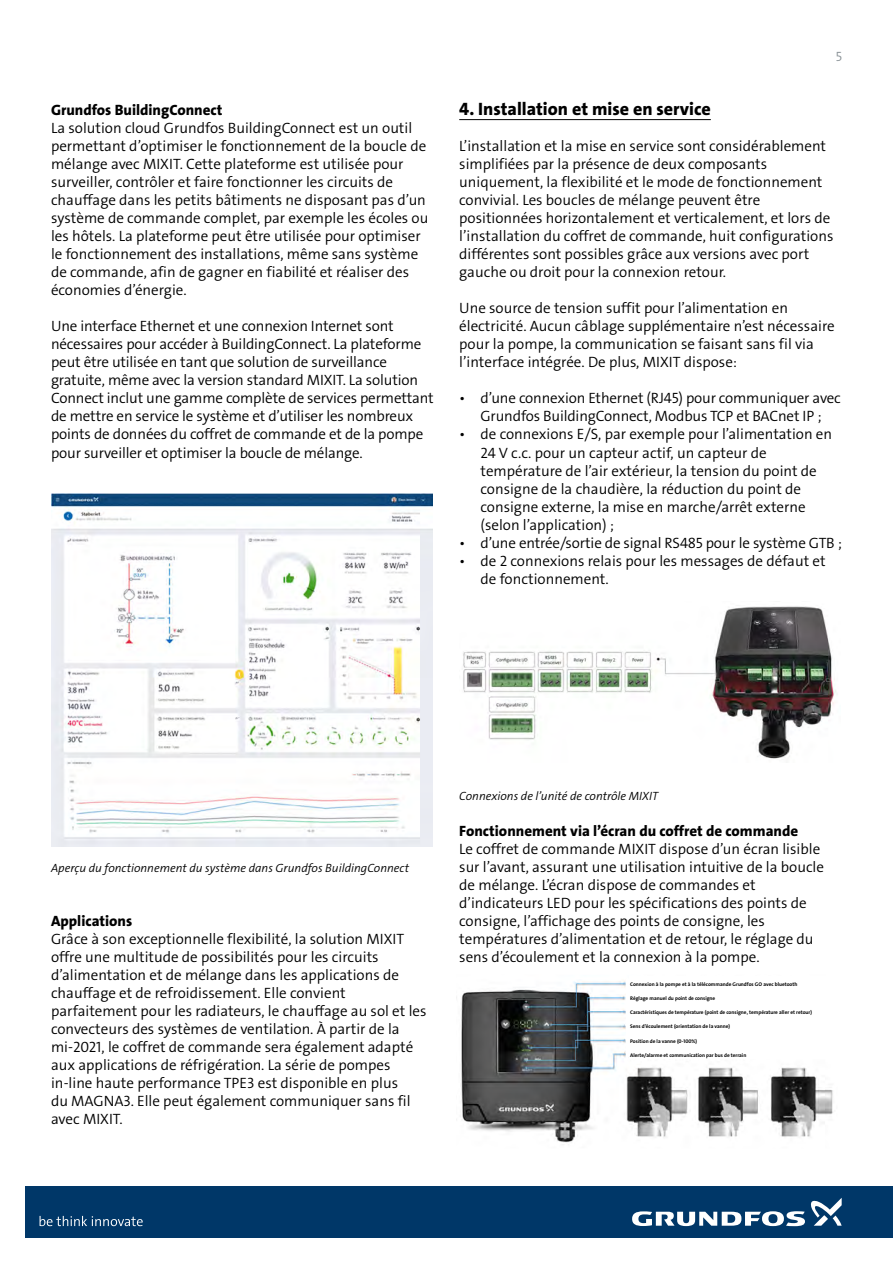
<style>
.page{position:relative;width:893px;height:1263px;background:#fff}
.page>*{position:absolute;margin:0;border:0;box-sizing:border-box;transform-origin:0 0}
.t1{font:18px "Grundfos The Sans V2 OT 8 XB";color:#000}
.t2{font:15px/18px "Grundfos The Sans V2 OT 4 SL";color:#000}
.t3{font:15px "Grundfos The Sans V2 OT 8 XB";color:#000}
.t4{font:13.5px "Grundfos The Sans V2 OT 4 SL";color:#8a9297}
.t5{font:12px "Grundfos The Sans V2 OT 4 SL Italic";color:#000}
.t6{font:5.25px "Grundfos The Sans V2 OT 7 B";color:#000}
</style>
<div class="page">
<hr style="left:459px;top:119px;width:252px;height:1px;background:#000">
<img style="left:51px;top:493px;width:381px;height:353px">
<img style="left:463px;top:606px;width:373px;height:153px">
<img style="left:456px;top:981px;width:377px;height:162px">
<div style="left:626px;top:979px;width:195px;height:78px;background:#fff"></div>
<div style="left:26px;top:1186px;width:867px;height:51px;background:#003768"></div>
<svg style="left:632px;top:1198px;width:210px;height:28px"></svg>
<svg style="left:40px;top:1216px;width:103px;height:10px"></svg>
<p class="t3" style="left:51px;top:101px;width:173px">Grundfos BuildingConnect</p>
<p class="t2" style="left:51px;top:119px;width:379px">La solution cloud Grundfos BuildingConnect est un outil permettant d’optimiser le fonctionnement de la boucle de mélange avec MIXIT. Cette plateforme est utilisée pour surveiller, contrôler et faire fonctionner les circuits de chauffage dans les petits bâtiments ne disposant pas d’un système de commande complet, par exemple les écoles ou les hôtels. La plateforme peut être utilisée pour optimiser le fonctionnement des installations, même sans système de commande, afin de gagner en fiabilité et réaliser des économies d’énergie.</p>
<p class="t2" style="left:51px;top:317px;width:384px">Une interface Ethernet et une connexion Internet sont nécessaires pour accéder à BuildingConnect. La plateforme peut être utilisée en tant que solution de surveillance gratuite, même avec la version standard MIXIT. La solution Connect inclut une gamme complète de services permettant de mettre en service le système et d’utiliser les nombreux points de données du coffret de commande et de la pompe pour surveiller et optimiser la boucle de mélange.</p>
<p class="t4" style="left:836px;top:48px;width:8px">5</p>
<p class="t1" style="left:459px;top:98px;width:253px">4. Installation et mise en service</p>
<p class="t2" style="left:459px;top:137px;width:376px">L’installation et la mise en service sont considérablement simplifiées par la présence de deux composants uniquement, la flexibilité et le mode de fonctionnement convivial. Les boucles de mélange peuvent être positionnées horizontalement et verticalement, et lors de l’installation du coffret de commande, huit configurations différentes sont possibles grâce aux versions avec port gauche ou droit pour la connexion retour.</p>
<p class="t2" style="left:459px;top:299px;width:377px">Une source de tension suffit pour l’alimentation en électricité. Aucun câblage supplémentaire n’est nécessaire pour la pompe, la communication se faisant sans fil via l’interface intégrée. De plus, MIXIT dispose:</p>
<p class="t2" style="left:459px;top:389px;width:383px;text-align:center">• d’une connexion Ethernet (RJ45) pour communiquer avec<br>Grundfos BuildingConnect, Modbus TCP et BACnet IP ;</p>
<p class="t2" style="left:480px;top:425px;width:353px;text-indent:-21px">• de connexions E/S, par exemple pour l’alimentation en 24 V c.c. pour un capteur actif, un capteur de température de l’air extérieur, la tension du point de consigne de la chaudière, la réduction du point de consigne externe, la mise en marche/arrêt externe (selon l’application) ;</p>
<p class="t2" style="left:459px;top:533px;width:384px">• d’une entrée/sortie de signal RS485 pour le système GTB ;</p>
<p class="t2" style="left:480px;top:551px;width:347px;text-indent:-21px">• de 2 connexions relais pour les messages de défaut et de fonctionnement.</p>
<p class="t5" style="left:51px;top:860px;width:359px">Aperçu du fonctionnement du système dans Grundfos BuildingConnect</p>
<p class="t3" style="left:51px;top:911px;width:83px">Applications</p>
<p class="t2" style="left:51px;top:929px;width:377px">Grâce à son exceptionnelle flexibilité, la solution MIXIT offre une multitude de possibilités pour les circuits d’alimentation et de mélange dans les applications de chauffage et de refroidissement. Elle convient parfaitement pour les radiateurs, le chauffage au sol et les convecteurs des systèmes de ventilation. À partir de la mi-2021, le coffret de commande sera également adapté aux applications de réfrigération. La série de pompes in-line haute performance TPE3 est disponible en plus<br>du MAGNA3. Elle peut également communiquer sans fil avec MIXIT.</p>
<p class="t5" style="left:459px;top:788px;width:201px">Connexions de l’unité de contrôle MIXIT</p>
<p class="t3" style="left:459px;top:821px;width:340px">Fonctionnement via l’écran du coffret de commande</p>
<p class="t2" style="left:459px;top:839px;width:366px">Le coffret de commande MIXIT dispose d’un écran lisible sur l’avant, assurant une utilisation intuitive de la boucle de mélange. L’écran dispose de commandes et d’indicateurs LED pour les spécifications des points de consigne, l’affichage des points de consigne, les températures d’alimentation et de retour, le réglage du sens d’écoulement et la connexion à la pompe.</p>
<p class="t6" style="left:630px;top:980px;width:169px">Connexion à la pompe et à la télécommande Grundfos GO avec bluetooth</p>
<p class="t6" style="left:630px;top:995px;width:87px">Réglage manuel du point de consigne</p>
<p class="t6" style="left:630px;top:1009px;width:183px">Caractéristiques de température (point de consigne, température aller et retour)</p>
<p class="t6" style="left:630px;top:1023px;width:101px">Sens d’écoulement (orientation de la vanne)</p>
<p class="t6" style="left:630px;top:1037px;width:68px">Position de la vanne (0-100%)</p>
<p class="t6" style="left:630px;top:1051px;width:118px">Alerte/alarme et communication par bus de terrain</p>
</div>
